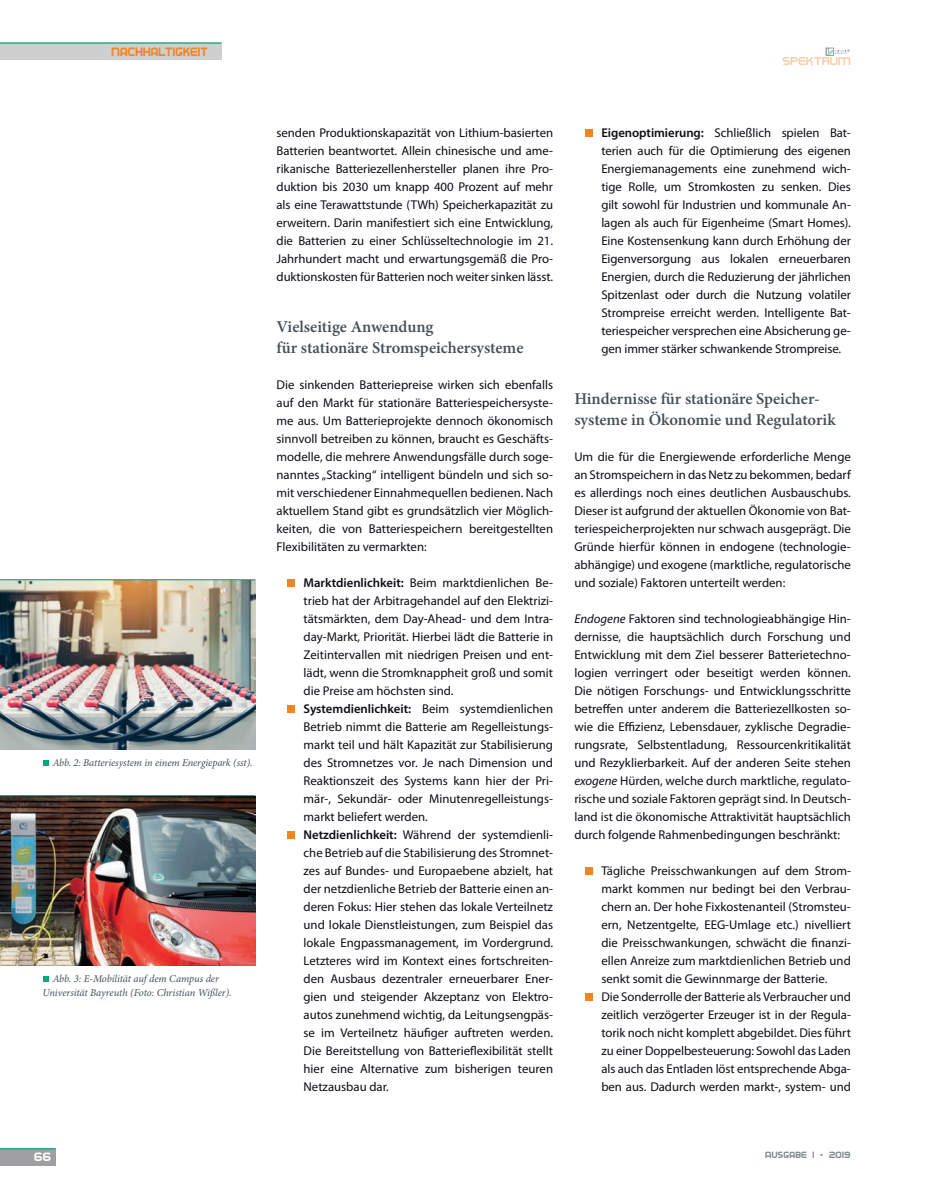
<style>
.page{position:relative;width:936px;height:1191px;background:#fff}
.page>*{position:absolute;margin:0;border:0;box-sizing:border-box;transform-origin:0 0}
.t1{font:600 16.5px/21px "Minion Pro";letter-spacing:-.005em;color:#454f55}
.t2{font:12.75px/18px "Myriad Pro";color:#0e0c14;text-align:justify}
.t3{font:12px "Empire Builder";letter-spacing:.01em;color:#f38422}
.t4{font:12px "Empire Builder";color:#fff}
.t5{font:italic 10.5px/13.5px "Minion Pro";letter-spacing:-.01em;color:#454f55;text-align:center}
.t6{font:9px "Empire Builder";letter-spacing:.025em;color:#7f898e}
.s1{font-weight:600}
.s2{font-style:italic}
</style>
<div class="page">
<svg style="left:782px;top:48px;width:68px;height:17px"></svg>
<div style="left:0;top:1148px;width:55px;height:17px;background:linear-gradient(to right,#9f9ea1,#9f9ea1)"></div>
<hr style="left:0;top:1148px;width:55px;height:1px;background:#00a979">
<div style="left:0;top:43px;width:221px;height:17px;background:#cfcfd0"></div>
<hr style="left:0;top:43px;width:221px;height:1px;background:#00a979">
<div style="left:288px;top:579px;width:7px;height:8px;background:#f38422"></div>
<div style="left:288px;top:705px;width:7px;height:8px;background:#f38422"></div>
<div style="left:288px;top:831px;width:7px;height:8px;background:#f38422"></div>
<div style="left:585px;top:129px;width:7px;height:8px;background:#f38422"></div>
<div style="left:585px;top:867px;width:7px;height:8px;background:#f38422"></div>
<div style="left:585px;top:993px;width:7px;height:8px;background:#f38422"></div>
<img style="left:0;top:580px;width:255px;height:169px">
<hr style="left:0;top:579px;width:255px;height:1px;background:#00a979">
<svg style="left:43px;top:760px;width:5px;height:5px"></svg>
<img style="left:0;top:796px;width:255px;height:169px">
<hr style="left:0;top:795px;width:255px;height:1px;background:#00a979">
<svg style="left:43px;top:976px;width:5px;height:5px"></svg>
<p class="t3" style="left:112px;top:45px;width:98px">NACHHALTIGKEIT</p>
<p class="t5" style="left:53px;top:756px;width:201px">Abb. 2: Batteriesystem in einem Energiepark (sst).</p>
<p class="t5" style="left:43px;top:972px;width:191px">Abb. 3: E-Mobilität auf dem Campus der<br>Universität Bayreuth (Foto: Christian Wißler).</p>
<p class="t2" style="left:276px;top:123px;width:278px">senden Produktionskapazität von Lithium-basierten Batterien beantwortet. Allein chinesische und ame&shy;rikanische Batteriezellenhersteller planen ihre Pro&shy;duktion bis 2030 um knapp 400 Prozent auf mehr als eine Terawattstunde (TWh) Speicherkapazität zu erweitern. Darin manifestiert sich eine Entwicklung, die Batterien zu einer Schlüsseltechnologie im 21.<br>Jahrhundert macht und erwartungsgemäß die Pro&shy;duktionskosten für Batterien noch weiter sinken lässt.</p>
<p class="t1" style="left:276px;top:316px;width:248px">Vielseitige Anwendung<br>für stationäre Stromspeichersysteme</p>
<p class="t2" style="left:276px;top:375px;width:278px">Die sinkenden Batteriepreise wirken sich ebenfalls auf den Markt für stationäre Batteriespeichersyste&shy;me aus. Um Batterieprojekte dennoch ökonomisch sinnvoll betreiben zu können, braucht es Geschäfts&shy;modelle, die mehrere Anwendungsfälle durch soge&shy;nanntes „Stacking“ intelligent bündeln und sich so&shy;mit verschiedener Einnahmequellen bedienen. Nach aktuellem Stand gibt es grundsätzlich vier Möglich&shy;keiten, die von Batteriespeichern bereitgestellten Flexibilitäten zu vermarkten:</p>
<p class="t2" style="left:303px;top:573px;width:251px;text-align:left"><span class="s1">Marktdienlichkeit:</span> Beim marktdienlichen Be&shy;trieb hat der Arbitragehandel auf den Elektrizi&shy;tätsmärkten, dem Day-Ahead- und dem Intra&shy;day-Markt, Priorität. Hierbei lädt die Batterie in Zeitintervallen mit niedrigen Preisen und ent&shy;lädt, wenn die Stromknappheit groß und somit die Preise am höchsten sind.<br><span class="s1">Systemdienlichkeit:</span> Beim systemdienlichen Betrieb nimmt die Batterie am Regelleistungs&shy;markt teil und hält Kapazität zur Stabilisierung des Stromnetzes vor. Je nach Dimension und Reaktionszeit des Systems kann hier der Pri&shy;mär-, Sekundär- oder Minutenregelleistungs&shy;markt beliefert werden.<br><span class="s1">Netzdienlichkeit:</span> Während der systemdienli&shy;che Betrieb auf die Stabilisierung des Stromnet&shy;zes auf Bundes- und Europaebene abzielt, hat der netzdienliche Betrieb der Batterie einen an&shy;deren Fokus: Hier stehen das lokale Verteilnetz und lokale Dienstleistungen, zum Beispiel das lokale Engpassmanagement, im Vordergrund.<br>Letzteres wird im Kontext eines fortschreiten&shy;den Ausbaus dezentraler erneuerbarer Ener&shy;gien und steigender Akzeptanz von Elektro&shy;autos zunehmend wichtig, da Leitungsengpäs&shy;se im Verteilnetz häufiger auftreten werden.<br>Die Bereitstellung von Batterieflexibilität stellt hier eine Alternative zum bisherigen teuren Netzausbau dar.</p>
<p class="t2" style="left:601px;top:123px;width:251px"><span class="s1">Eigenoptimierung:</span> Schließlich spielen Bat&shy;terien auch für die Optimierung des eigenen Energiemanagements eine zunehmend wich&shy;tige Rolle, um Stromkosten zu senken. Dies gilt sowohl für Industrien und kommunale An&shy;lagen als auch für Eigenheime (Smart Homes).<br>Eine Kostensenkung kann durch Erhöhung der Eigenversorgung aus lokalen erneuerbaren Energien, durch die Reduzierung der jährlichen Spitzenlast oder durch die Nutzung volatiler Strompreise erreicht werden. Intelligente Bat&shy;teriespeicher versprechen eine Absicherung ge&shy;gen immer stärker schwankende Strompreise.</p>
<p class="t1" style="left:574px;top:388px;width:263px">Hindernisse für stationäre Speicher&shy;systeme in Ökonomie und Regulatorik</p>
<p class="t2" style="left:574px;top:447px;width:278px">Um die für die Energiewende erforderliche Menge an Stromspeichern in das Netz zu bekommen, bedarf es allerdings noch eines deutlichen Ausbauschubs.<br>Dieser ist aufgrund der aktuellen Ökonomie von Bat&shy;teriespeicherprojekten nur schwach ausgeprägt. Die Gründe hierfür können in endogene (technologie&shy;abhängige) und exogene (marktliche, regulatorische und soziale) Faktoren unterteilt werden:</p>
<p class="t2" style="left:574px;top:609px;width:278px"><span class="s2">Endogene</span> Faktoren sind technologieabhängige Hin&shy;dernisse, die hauptsächlich durch Forschung und Entwicklung mit dem Ziel besserer Batterietechno&shy;logien verringert oder beseitigt werden können.<br>Die nötigen Forschungs- und Entwicklungsschritte betreffen unter anderem die Batteriezellkosten so&shy;wie die Effizienz, Lebensdauer, zyklische Degradie&shy;rungsrate, Selbstentladung, Ressourcenkritikalität und Rezyklierbarkeit. Auf der anderen Seite stehen <span class="s2">exogene</span> Hürden, welche durch marktliche, regulato&shy;rische und soziale Faktoren geprägt sind. In Deutsch&shy;land ist die ökonomische Attraktivität hauptsächlich durch folgende Rahmenbedingungen beschränkt:</p>
<p class="t2" style="left:601px;top:861px;width:251px;text-align:left">Tägliche Preisschwankungen auf dem Strom&shy;markt kommen nur bedingt bei den Verbrau&shy;chern an. Der hohe Fixkostenanteil (Stromsteu&shy;ern, Netzentgelte, EEG-Umlage etc.) nivelliert die Preisschwankungen, schwächt die finanzi&shy;ellen Anreize zum marktdienlichen Betrieb und senkt somit die Gewinnmarge der Batterie.<br>Die Sonderrolle der Batterie als Verbraucher und zeitlich verzögerter Erzeuger ist in der Regula&shy;torik noch nicht komplett abgebildet. Dies führt zu einer Doppelbesteuerung: Sowohl das Laden als auch das Entladen löst entsprechende Abga&shy;ben aus. Dadurch werden markt-, system- und</p>
<p class="t4" style="left:34px;top:1150px;width:18px">66</p>
<p class="t6" style="left:765px;top:1150px;width:87px">AUSGABE 1 <sup>.</sup> 2019</p>
</div>
